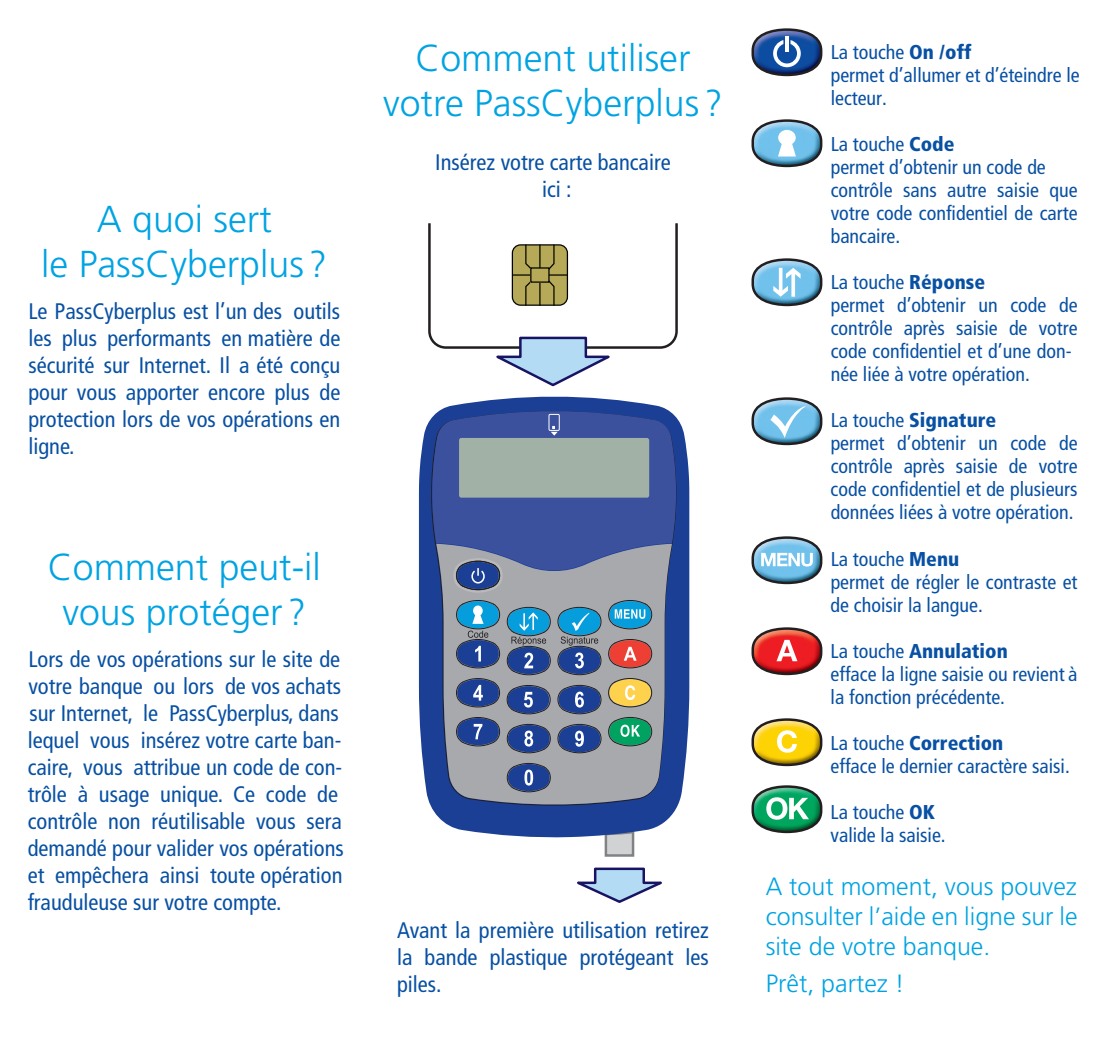
<style>
.page{position:relative;width:1106px;height:1049px;background:#fff}
.page>*{position:absolute;margin:0;border:0;box-sizing:border-box;transform-origin:0 0}
.t1{font:300 37.5px/45px "Frutiger";color:#00a3e2;text-align:center}
.t2{font:300 25px/30px "Frutiger";color:#00a3e2;text-align:justify}
.t3{font:condensed 22.5px/27px "Frutiger";color:#0850a3;text-align:justify}
.t4{font:condensed 20px/23px "Frutiger";color:#0850a3}
.s1{font-weight:900}
</style>
<div class="page">
<svg style="left:604px;top:838px;width:31px;height:19px"></svg>
<svg style="left:577px;top:867px;width:85px;height:36px"></svg>
<svg style="left:428px;top:223px;width:250px;height:164px"></svg>
<svg style="left:751px;top:28px;width:72px;height:49px"></svg>
<hr style="left:785px;top:36px;width:3px;height:16px;background:#fff">
<svg style="left:751px;top:119px;width:72px;height:49px"></svg>
<svg style="left:751px;top:258px;width:72px;height:49px"></svg>
<svg style="left:751px;top:397px;width:72px;height:49px"></svg>
<svg style="left:751px;top:536px;width:72px;height:49px"></svg>
<svg style="left:751px;top:627px;width:72px;height:49px"></svg>
<svg style="left:751px;top:718px;width:72px;height:49px"></svg>
<svg style="left:751px;top:785px;width:72px;height:49px"></svg>
<svg style="left:419px;top:396px;width:270px;height:442px;fill:#1b3f94"></svg>
<svg style="left:430px;top:408px;width:247px;height:399px;background:#6b7da0"></svg>
<h1 class="t1" style="left:41px;top:196px;width:288px">A quoi sert<br>le PassCyberplus ?</h1>
<p class="t3" style="left:28px;top:298px;width:313px">Le PassCyberplus est l’un des outils les plus performants en matière de sécurité sur Internet. Il a été conçu pour vous apporter encore plus de protection lors de vos opérations en ligne.</p>
<h1 class="t1" style="left:48px;top:544px;width:274px">Comment peut-il vous protéger ?</h1>
<p class="t3" style="left:28px;top:646px;width:318px;text-align:left">Lors de vos opérations sur le site de votre banque ou lors de vos achats sur Internet, le PassCyberplus, dans lequel vous insérez votre carte ban&shy;caire, vous attribue un code de con&shy;trôle à usage unique. Ce code de contrôle non réutilisable vous sera demandé pour valider vos opérations et empêchera ainsi toute opération frauduleuse sur votre compte.</p>
<h1 class="t1" style="left:383px;top:35px;width:341px">Comment utiliser votre PassCyberplus ?</h1>
<p class="t3" style="left:435px;top:149px;width:237px;text-align:center">Insérez votre carte bancaire ici :</p>
<p class="t3" style="left:397px;top:916px;width:313px">Avant la première utilisation retirez la bande plastique protégeant les piles.</p>
<p class="t4" style="left:830px;top:41px;width:251px">La touche <span class="s1">On /off<br></span>permet d’allumer et d’éteindre le lecteur.</p>
<p class="t4" style="left:830px;top:133px;width:248px">La touche <span class="s1">Code<br></span>permet d’obtenir un code de contrôle sans autre saisie que votre code confidentiel de carte bancaire.</p>
<p class="t4" style="left:830px;top:271px;width:248px">La touche <span class="s1">Réponse<br></span>permet d’obtenir un code de contrôle après saisie de votre code confidentiel et d’une don&shy;née liée à votre opération.</p>
<p class="t4" style="left:830px;top:409px;width:248px">La touche <span class="s1">Signature<br></span>permet d’obtenir un code de contrôle après saisie de votre code confidentiel et de plusieurs données liées à votre opération.</p>
<p class="t4" style="left:830px;top:547px;width:248px">La touche <span class="s1">Menu<br></span>permet de régler le contraste et de choisir la langue.</p>
<p class="t4" style="left:830px;top:639px;width:248px">La touche <span class="s1">Annulation<br></span>efface la ligne saisie ou revient à la fonction précédente.</p>
<p class="t4" style="left:830px;top:731px;width:241px">La touche <span class="s1">Correction<br></span>efface le dernier caractère saisi.</p>
<p class="t4" style="left:830px;top:800px;width:117px">La touche <span class="s1">OK </span>valide la saisie.</p>
<p class="t2" style="left:765px;top:871px;width:313px">A tout moment, vous pouvez consulter l’aide en ligne sur le site de votre banque.</p>
<p class="t2" style="left:765px;top:968px;width:140px">Prêt, partez !</p>
</div>
